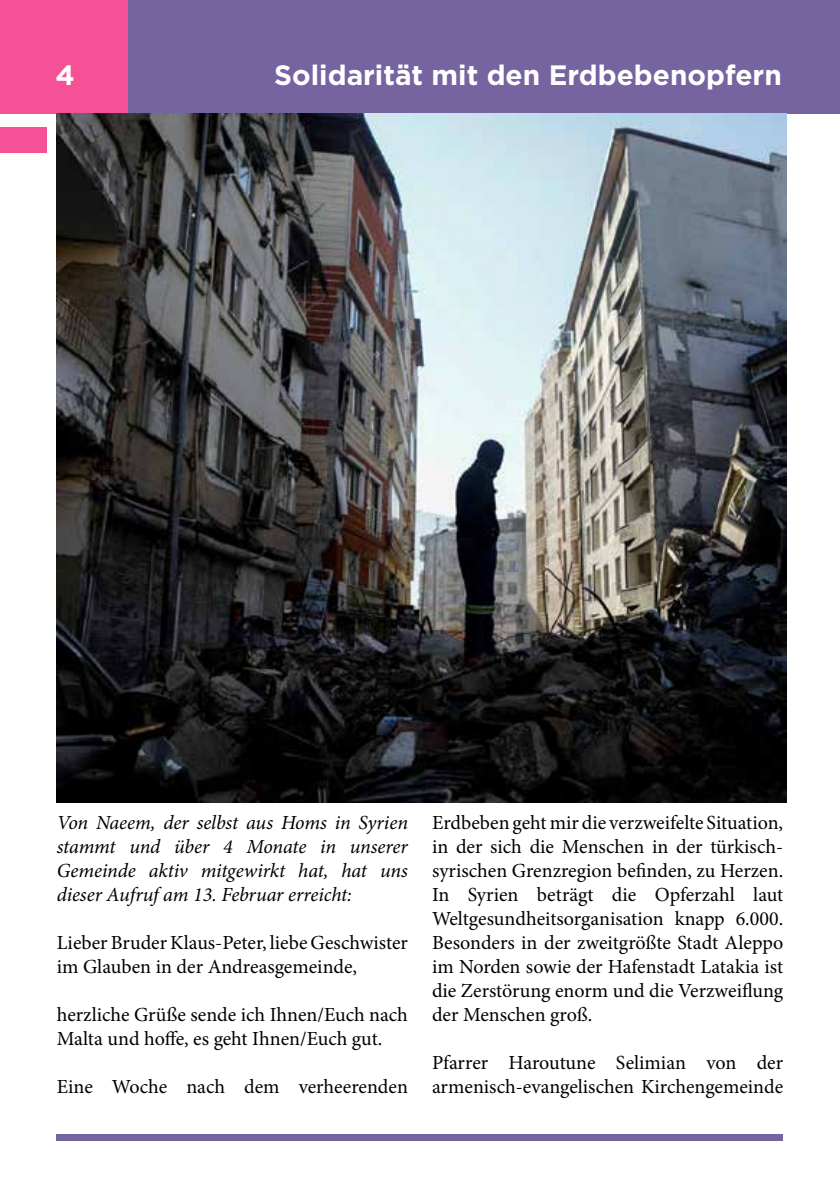
<style>
.page{position:relative;width:840px;height:1191px;background:#fff}
.page>*{position:absolute;margin:0;border:0;box-sizing:border-box;transform-origin:0 0}
.t1{font:700 28px "Gotham";color:#fff}
.t2{font:20px/24px "Minion Pro";color:#000}
.t3{font:italic 20px/24px "Minion Pro";letter-spacing:-.01em;color:#000;text-align:justify}
</style>
<div class="page">
<div style="left:0;top:0;width:839px;height:113px;background:#7564a0"></div>
<div style="left:0;top:0;width:128px;height:113px;background:#f45197"></div>
<div style="left:57px;top:1134px;width:725px;height:6px;background:#7564a0"></div>
<div style="left:0;top:128px;width:47px;height:25px;background:#f45197"></div>
<img style="left:57px;top:113px;width:728px;height:689px">
<h1 class="t1" style="left:55px;top:56px;width:21px">4</h1>
<h1 class="t1" style="left:274px;top:56px;width:508px">Solidarität mit den Erdbebenopfern</h1>
<p class="t3" style="left:57px;top:810px;width:352px">Von Naeem, der selbst aus Homs in Syrien stammt und über 4 Monate in unserer Gemeinde aktiv mitgewirkt hat, hat uns dieser Aufruf am 13. Februar erreicht:</p>
<p class="t2" style="left:57px;top:930px;width:352px">Lieber Bruder Klaus-Peter, liebe Geschwister im Glauben in der Andreasgemeinde,</p>
<p class="t2" style="left:57px;top:1002px;width:352px">herzliche Grüße sende ich Ihnen/Euch nach<br>Malta und hoffe, es geht Ihnen/Euch gut.</p>
<p class="t2" style="left:57px;top:1074px;width:352px">Eine Woche nach dem verheerenden</p>
<p class="t2" style="left:432px;top:810px;width:352px;text-align:justify">Erdbeben geht mir die verzweifelte Situation, in der sich die Menschen in der türkisch&shy;syrischen Grenzregion befinden, zu Herzen.<br>In Syrien beträgt die Opferzahl laut Weltgesundheitsorganisation knapp 6.000.<br>Besonders in der zweitgrößte Stadt Aleppo im Norden sowie der Hafenstadt Latakia ist die Zerstörung enorm und die Verzweiflung der Menschen groß.</p>
<p class="t2" style="left:432px;top:1050px;width:352px">Pfarrer Haroutune Selimian von der armenisch-evangelischen Kirchengemeinde</p>
</div>
